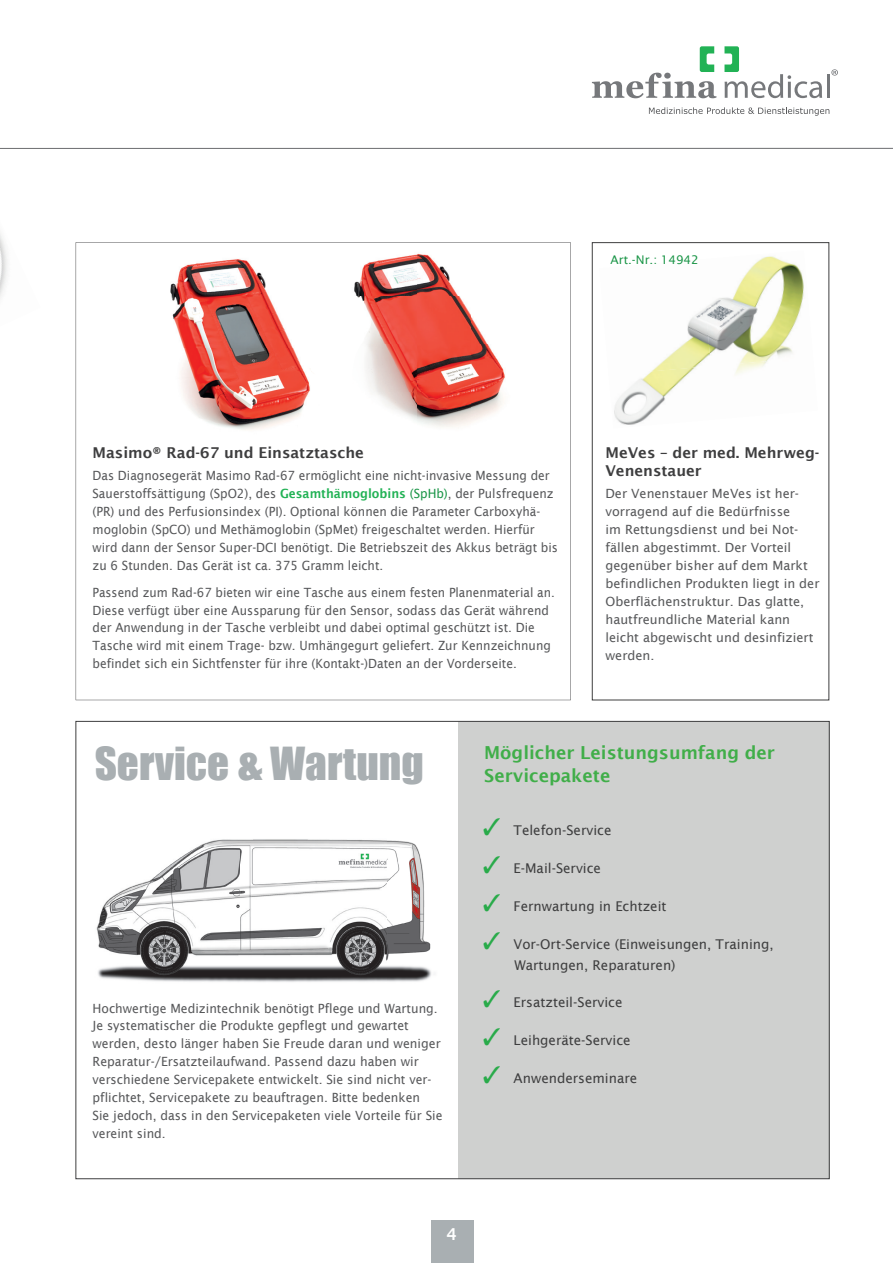
<style>
.page{position:relative;width:893px;height:1263px;background:#fff}
.page>*{position:absolute;margin:0;border:0;box-sizing:border-box;transform-origin:0 0}
.t1{font:41.85px "Impact";color:#a9afb2}
.t2{font:600 18px/22.5px "Lucida Sans";color:#40ae49}
.t3{font:600 16.5px "Lucida Sans";color:#fff}
.t4{font:600 15px/18px "Lucida Sans";color:#3e3e3f}
.t5{font:13.5px/21px "Lucida Sans";color:#3e3e3f}
.t6{font:12.75px/18px "Lucida Sans";color:#57585a;scale:.94 1}
.t7{font:12.75px/18px "Lucida Sans";color:#57585a;scale:.96 1}
.t8{font:12.75px/18px "Lucida Sans";color:#57585a;scale:.93 1}
.t9{font:12.75px/18px "Lucida Sans";color:#57585a}
.t10{font:12px "Lucida Sans";color:#1a9547}
.s1{font-weight:600;color:#22b255}
.s2{color:#1a9547}
.s3{color:#29ab4a}
</style>
<div class="page">
<svg style="left:76px;top:242px;width:495px;height:458px"></svg>
<div style="left:592px;top:242px;width:237px;height:458px;border:1px solid #3e3e3f"></div>
<img style="left:668px;top:311px;width:33px;height:46px">
<img style="left:701px;top:256px;width:103px;height:101px">
<img style="left:614px;top:357px;width:157px;height:68px">
<div style="left:458px;top:721px;width:371px;height:458px;background:#cfd0cf"></div>
<hr style="left:0;top:148px;width:893px;height:1px;background:#6c6d70">
<svg style="left:649px;top:107px;width:180px;height:9px"></svg>
<hr style="left:827px;top:74px;width:2px;height:24px;background:#76787b">
<svg style="left:831px;top:69px;width:7px;height:7px"></svg>
<svg style="left:724px;top:46px;width:98px;height:52px"></svg>
<svg style="left:592px;top:46px;width:124px;height:52px"></svg>
<div style="left:431px;top:1220px;width:42px;height:43px;background:#a9afb2"></div>
<img style="left:312px;top:249px;width:212px;height:48px">
<img style="left:328px;top:297px;width:196px;height:96px">
<img style="left:328px;top:393px;width:196px;height:47px">
<img style="left:148px;top:256px;width:180px;height:184px">
<img style="left:96px;top:839px;width:336px;height:143px">
<img style="left:0;top:233px;width:7px;height:65px">
<p class="t10" style="left:611px;top:252px;width:90px">Art.-Nr.: 14942</p>
<p class="t4" style="left:93px;top:443px;width:273px">Masimo® Rad-67 und Einsatztasche</p>
<p class="t6" style="left:93px;top:467px;width:497px">Das Diagnosegerät Masimo Rad-67 ermöglicht eine nicht-invasive Messung der Sauerstoffsättigung (SpO2), des <span class="s1">Gesamthämoglobins</span> <span class="s2">(SpHb)</span>, der Pulsfrequenz (PR) und des Perfusionsindex (PI). Optional können die Parameter Carboxyhä&shy;moglobin (SpCO) und Methämoglobin (SpMet) freigeschaltet werden. Hierfür wird dann der Sensor Super-DCI benötigt. Die Betriebszeit des Akkus beträgt bis zu 6 Stunden. Das Gerät ist ca. 375 Gramm leicht.</p>
<p class="t8" style="left:93px;top:583px;width:499px">Passend zum Rad-67 bieten wir eine Tasche aus einem festen Planenmaterial an.<br>Diese verfügt über eine Aussparung für den Sensor, sodass das Gerät während der Anwendung in der Tasche verbleibt und dabei optimal geschützt ist. Die Tasche wird mit einem Trage- bzw. Umhängegurt geliefert. Zur Kennzeichnung befindet sich ein Sichtfenster für ihre (Kontakt-)Daten an der Vorderseite.</p>
<p class="t4" style="left:605px;top:443px;width:215px">MeVes – der med. Mehrweg-<br>Venenstauer</p>
<p class="t9" style="left:605px;top:485px;width:216px">Der Venenstauer MeVes ist her&shy;vorragend auf die Bedürfnisse<br>im Rettungsdienst und bei Not&shy;fällen abgestimmt. Der Vorteil gegenüber bisher auf dem Markt befindlichen Produkten liegt in der<br>Oberflächenstruktur. Das glatte, hautfreundliche Material kann leicht abgewischt und desinfiziert werden.</p>
<h1 class="t1" style="left:95px;top:731px;width:331px">Service &amp; Wartung</h1>
<p class="t7" style="left:93px;top:999px;width:366px">Hochwertige Medizintechnik benötigt Pflege und Wartung.<br>Je systematischer die Produkte gepflegt und gewartet werden, desto länger haben Sie Freude daran und weniger Reparatur-/Ersatzteilaufwand. Passend dazu haben wir verschiedene Servicepakete entwickelt. Sie sind nicht ver&shy;pflichtet, Servicepakete zu beauftragen. Bitte bedenken<br>Sie jedoch, dass in den Servicepaketen viele Vorteile für Sie vereint sind.</p>
<h2 class="t2" style="left:484px;top:742px;width:292px">Möglicher Leistungsumfang der<br>Servicepakete</h2>
<p class="t5" style="left:483px;top:820px;width:130px"><span class="s3">✓</span> Telefon-Service</p>
<p class="t5" style="left:483px;top:857px;width:120px"><span class="s3">✓</span> E-Mail-Service</p>
<p class="t5" style="left:483px;top:895px;width:185px"><span class="s3">✓</span> Fernwartung in Echtzeit</p>
<p class="t5" style="left:514px;top:933px;width:261px;text-indent:-32px"><span class="s3">✓</span> Vor-Ort-Service (Einweisungen, Training,<br>Wartungen, Reparaturen)</p>
<p class="t5" style="left:483px;top:992px;width:141px"><span class="s3">✓</span> Ersatzteil-Service</p>
<p class="t5" style="left:483px;top:1030px;width:149px"><span class="s3">✓</span> Leihgeräte-Service</p>
<p class="t5" style="left:483px;top:1068px;width:156px"><span class="s3">✓</span> Anwenderseminare</p>
<p class="t3" style="left:447px;top:1224px;width:12px">4</p>
</div>
